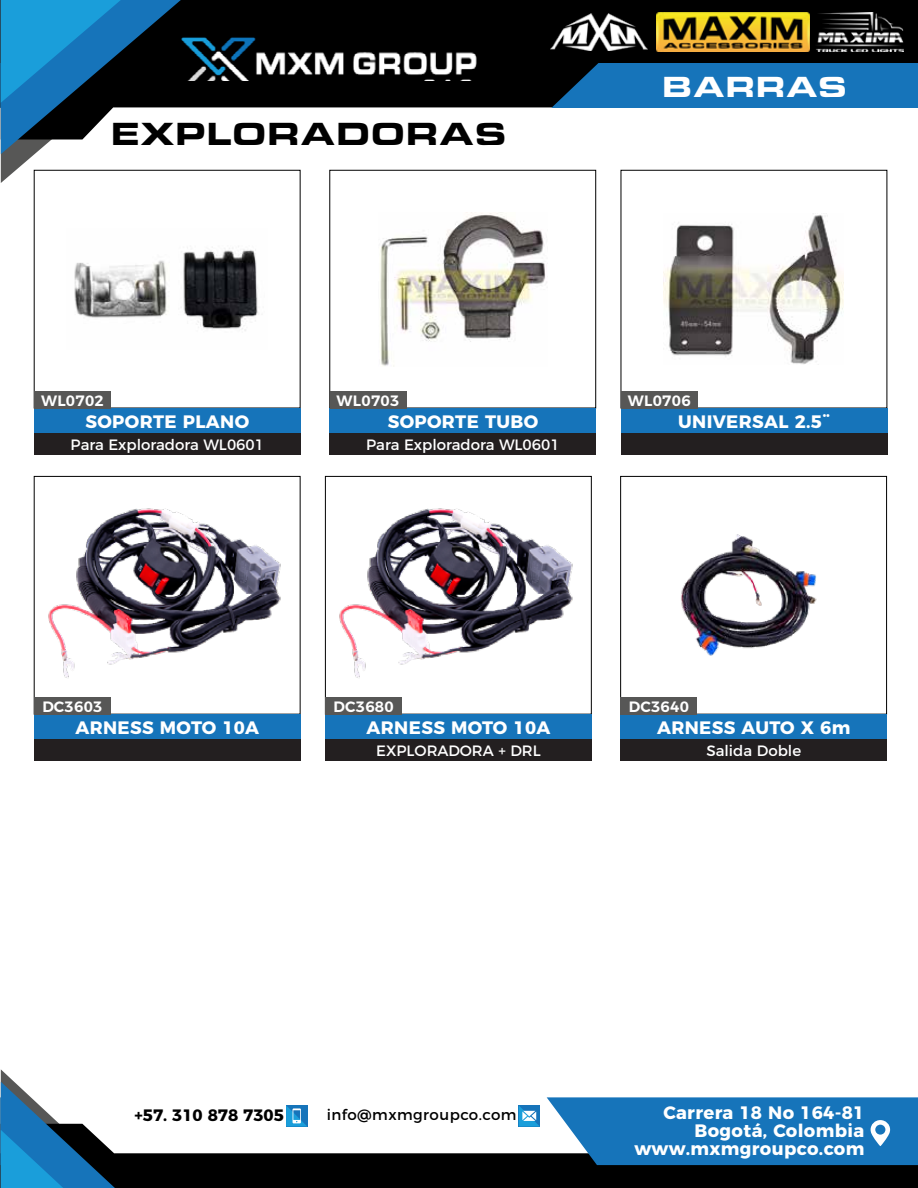
<style>
.page{position:relative;width:918px;height:1188px;background:#fff}
.page>*{position:absolute;margin:0;border:0;box-sizing:border-box;transform-origin:0 0}
.t1{font:900 33px "Eurostile Extended";color:#000}
.t2{font:900 30px "Eurostile Extended";color:#fff}
.t3{font:700 18px/18px "Montserrat";letter-spacing:.02em;color:#fff;text-align:right}
.t4{font:700 16.5px "Montserrat";color:#000}
.t5{font:15px "Montserrat";color:#fff}
.t6{font:600 15px "Montserrat";letter-spacing:.02em;color:#fff}
.t7{font:15px "Montserrat";letter-spacing:.03em;color:#000}
</style>
<div class="page">
<div style="left:215px;top:0;width:703px;height:108px;background:#000"></div>
<svg style="left:0;top:0;width:215px;height:183px"></svg>
<div style="left:551px;top:63px;width:367px;height:45px;background:#1674ba"></div>
<svg style="left:128px;top:1124px;width:790px;height:64px;fill:#000"></svg>
<svg style="left:0;top:1069px;width:128px;height:119px"></svg>
<img style="left:180px;top:27px;width:298px;height:54px">
<img style="left:551px;top:14px;width:97px;height:37px">
<img style="left:815px;top:13px;width:88px;height:38px">
<img style="left:657px;top:13px;width:152px;height:38px">
<svg style="left:547px;top:1097px;width:371px;height:68px;background:#237aba"></svg>
<svg style="left:519px;top:1105px;width:21px;height:22px"></svg>
<svg style="left:286px;top:1105px;width:21px;height:22px"></svg>
<img style="left:48px;top:508px;width:233px;height:170px">
<div style="left:34px;top:714px;width:267px;height:26px;background:#1674ba"></div>
<div style="left:34px;top:740px;width:267px;height:21px;background:#231f20"></div>
<div style="left:34px;top:697px;width:77px;height:17px;background:#575756"></div>
<img style="left:339px;top:508px;width:234px;height:170px">
<div style="left:325px;top:476px;width:267px;height:238px;border:1px solid #000"></div>
<div style="left:325px;top:714px;width:267px;height:26px;background:#1674ba"></div>
<div style="left:325px;top:740px;width:267px;height:21px;background:#231f20"></div>
<div style="left:325px;top:697px;width:77px;height:17px;background:#575756"></div>
<img style="left:681px;top:534px;width:136px;height:122px">
<div style="left:620px;top:476px;width:267px;height:238px;border:1px solid #000"></div>
<div style="left:621px;top:714px;width:266px;height:26px;background:#1674ba"></div>
<div style="left:621px;top:740px;width:266px;height:21px;background:#231f20"></div>
<div style="left:621px;top:697px;width:76px;height:17px;background:#575756"></div>
<img style="left:664px;top:215px;width:180px;height:149px">
<div style="left:621px;top:408px;width:266px;height:26px;background:#1674ba"></div>
<div style="left:621px;top:434px;width:266px;height:21px;background:#231f20"></div>
<div style="left:621px;top:391px;width:76px;height:17px;background:#575756"></div>
<img style="left:380px;top:212px;width:167px;height:154px">
<div style="left:330px;top:170px;width:266px;height:238px;border:1px solid #000"></div>
<div style="left:330px;top:408px;width:266px;height:26px;background:#1674ba"></div>
<div style="left:330px;top:434px;width:266px;height:21px;background:#231f20"></div>
<div style="left:330px;top:391px;width:76px;height:17px;background:#575756"></div>
<img style="left:74px;top:246px;width:184px;height:85px">
<div style="left:34px;top:408px;width:267px;height:26px;background:#1674ba"></div>
<div style="left:34px;top:434px;width:267px;height:21px;background:#231f20"></div>
<div style="left:34px;top:391px;width:77px;height:17px;background:#575756"></div>
<h1 class="t1" style="left:111px;top:114px;width:398px">EXPLORADORAS</h1>
<h2 class="t2" style="left:662px;top:70px;width:187px">BARRAS</h2>
<p class="t6" style="left:41px;top:388px;width:64px">WL0702</p>
<p class="t3" style="left:85px;top:411px;width:165px">SOPORTE PLANO</p>
<p class="t5" style="left:71px;top:433px;width:195px">Para Exploradora WL0601</p>
<p class="t6" style="left:337px;top:388px;width:64px">WL0703</p>
<p class="t3" style="left:388px;top:411px;width:152px">SOPORTE TUBO</p>
<p class="t5" style="left:366px;top:433px;width:195px">Para Exploradora WL0601</p>
<p class="t6" style="left:628px;top:388px;width:64px">WL0706</p>
<p class="t3" style="left:678px;top:411px;width:153px">UNIVERSAL 2.5¨</p>
<p class="t6" style="left:42px;top:694px;width:62px">DC3603</p>
<p class="t3" style="left:75px;top:717px;width:185px">ARNESS MOTO 10A</p>
<p class="t6" style="left:334px;top:694px;width:62px">DC3680</p>
<p class="t3" style="left:367px;top:717px;width:185px">ARNESS MOTO 10A</p>
<p class="t5" style="left:376px;top:739px;width:166px">EXPLORADORA + DRL</p>
<p class="t6" style="left:629px;top:694px;width:62px">DC3640</p>
<p class="t3" style="left:657px;top:717px;width:195px">ARNESS AUTO X 6m</p>
<p class="t5" style="left:706px;top:739px;width:96px">Salida Doble</p>
<p class="t4" style="left:135px;top:1102px;width:151px">+57. 310 878 7305</p>
<p class="t7" style="left:327px;top:1102px;width:191px">info@mxmgroupco.com</p>
<p class="t3" style="left:634px;top:1102px;width:232px">Carrera 18 No 164-81<br>Bogotá, Colombia www.mxmgroupco.com</p>
</div>
